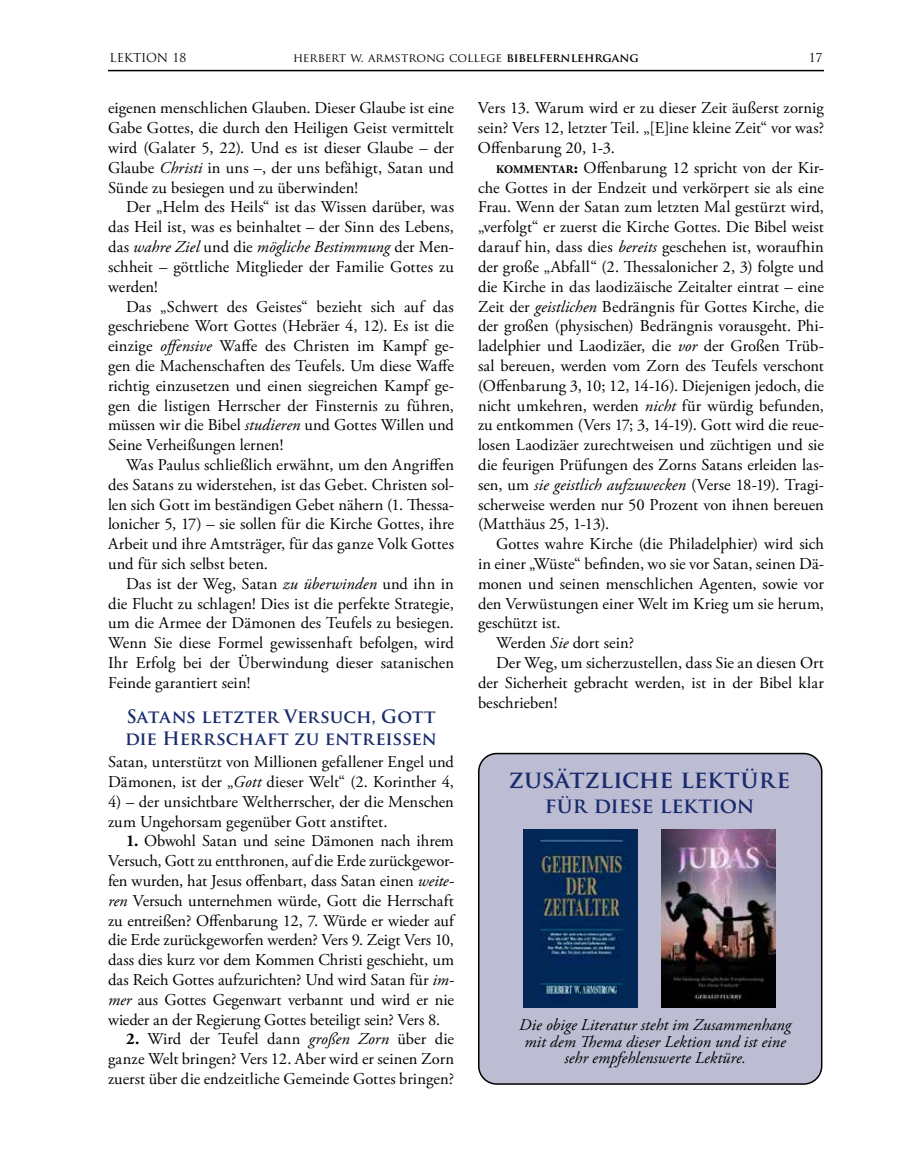
<style>
.page{position:relative;width:905px;height:1175px;background:#fff}
.page>*{position:absolute;margin:0;border:0;box-sizing:border-box;transform-origin:0 0}
.t1{font:700 24px "Trajan Pro";color:#192b6c}
.t2{font:700 21px "Trajan Pro";letter-spacing:-.01em;color:#192b6c}
.t3{font:700 18px/21.6px "Trajan Pro";color:#192b6c}
.t4{font:16.5px/19.8px "Adobe Garamond Pro";letter-spacing:-.005em;color:#000;text-align:justify}
.t5{font:italic 16.5px/16.8px "Adobe Garamond Pro";letter-spacing:.005em;color:#000;text-align:center}
.t6{font:12px "Trajan Pro";color:#000}
.s1{font-weight:700}
.s2{font-style:italic}
.s3{font-weight:700;font-size:11.55px}
</style>
<div class="page">
<hr style="left:108px;top:70px;width:716px;height:1px;background:#000">
<div style="left:478px;top:753px;width:343px;height:331px;background:#bcbcd3;border-radius:18px"></div>
<div style="left:478px;top:752px;width:344px;height:332px;border:2px solid #000;border-radius:18px"></div>
<img style="left:524px;top:829px;width:113px;height:178px">
<img style="left:662px;top:829px;width:113px;height:178px">
<p class="t6" style="left:110px;top:50px;width:78px">LEKTION 18</p>
<p class="t6" style="left:293px;top:50px;width:347px">herbert w. armstrong college <span class="s1">BIBELFERNLEHRGANG</span></p>
<p class="t6" style="left:808px;top:50px;width:15px">17</p>
<p class="t4" style="left:108px;top:99px;width:347px">eigenen menschlichen Glauben. Dieser Glaube ist eine Gabe Gottes, die durch den Heiligen Geist vermittelt wird (Galater 5, 22). Und es ist dieser Glaube – der Glaube <span class="s2">Christi</span> in uns –, der uns befähigt, Satan und Sünde zu besiegen und zu überwinden!</p>
<p class="t4" style="left:108px;top:198px;width:347px;text-indent:18px">Der „Helm des Heils“ ist das Wissen darüber, was das Heil ist, was es beinhaltet – der Sinn des Lebens, das <span class="s2">wahre Ziel</span> und die <span class="s2">mögliche Bestimmung</span> der Men&shy;schheit – göttliche Mitglieder der Familie Gottes zu werden!</p>
<p class="t4" style="left:108px;top:297px;width:347px;text-indent:18px">Das „Schwert des Geistes“ bezieht sich auf das geschriebene Wort Gottes (Hebräer 4, 12). Es ist die einzige <span class="s2">offensive</span> Waffe des Christen im Kampf ge&shy;gen die Machenschaften des Teufels. Um diese Waffe richtig einzusetzen und einen siegreichen Kampf ge&shy;gen die listigen Herrscher der Finsternis zu führen, müssen wir die Bibel <span class="s2">studieren</span> und Gottes Willen und Seine Verheißungen lernen!</p>
<p class="t4" style="left:108px;top:455px;width:347px;text-indent:18px">Was Paulus schließlich erwähnt, um den Angriffen des Satans zu widerstehen, ist das Gebet. Christen sol&shy;len sich Gott im beständigen Gebet nähern (1. Thessa&shy;lonicher 5, 17) – sie sollen für die Kirche Gottes, ihre Arbeit und ihre Amtsträger, für das ganze Volk Gottes und für sich selbst beten.</p>
<p class="t4" style="left:108px;top:574px;width:347px;text-indent:18px">Das ist der Weg, Satan <span class="s2">zu überwinden</span> und ihn in die Flucht zu schlagen! Dies ist die perfekte Strategie, um die Armee der Dämonen des Teufels zu besiegen.<br>Wenn Sie diese Formel gewissenhaft befolgen, wird Ihr Erfolg bei der Überwindung dieser satanischen Feinde garantiert sein!</p>
<p class="t3" style="left:125px;top:706px;width:313px">SATANS LETZTER VERSUCH, GOTT<br>DIE HERRSCHAFT ZU ENTREIßEN</p>
<p class="t4" style="left:108px;top:752px;width:347px">Satan, unterstützt von Millionen gefallener Engel und<br>Dämonen, ist der „<span class="s2">Gott</span> dieser Welt“ (2. Korinther 4,</p>
<p class="t4" style="left:108px;top:792px;width:347px">4) – der unsichtbare Weltherrscher, der die Menschen zum Ungehorsam gegenüber Gott anstiftet.</p>
<p class="t4" style="left:108px;top:831px;width:349px;text-indent:18px"><span class="s1">1.</span> Obwohl Satan und seine Dämonen nach ihrem Versuch, Gott zu entthronen, auf die Erde zurückgewor&shy;fen wurden, hat Jesus offenbart, dass Satan einen <span class="s2">weite&shy;ren</span> Versuch unternehmen würde, Gott die Herrschaft zu entreißen? Offenbarung 12, 7. Würde er wieder auf die Erde zurückgeworfen werden? Vers 9. Zeigt Vers 10, dass dies kurz vor dem Kommen Christi geschieht, um das Reich Gottes aufzurichten? Und wird Satan für <span class="s2">im&shy;mer</span> aus Gottes Gegenwart verbannt und wird er nie wieder an der Regierung Gottes beteiligt sein? Vers 8.</p>
<p class="t4" style="left:108px;top:1029px;width:347px;text-indent:18px"><span class="s1">2.</span> Wird der Teufel dann <span class="s2">großen Zorn</span> über die ganze Welt bringen? Vers 12. Aber wird er seinen Zorn zuerst über die endzeitliche Gemeinde Gottes bringen?</p>
<p class="t4" style="left:478px;top:99px;width:347px">Vers 13. Warum wird er zu dieser Zeit äußerst zornig sein? Vers 12, letzter Teil. „[E]ine kleine Zeit“ vor was?<br>Offenbarung 20, 1-3.</p>
<p class="t4" style="left:478px;top:158px;width:347px;text-indent:18px"><span class="s3">KOMMENTAR</span><span class="s1">:</span> Offenbarung 12 spricht von der Kir&shy;che Gottes in der Endzeit und verkörpert sie als eine Frau. Wenn der Satan zum letzten Mal gestürzt wird, „verfolgt“ er zuerst die Kirche Gottes. Die Bibel weist darauf hin, dass dies <span class="s2">bereits</span> geschehen ist, woraufhin der große „Abfall“ (2. Thessalonicher 2, 3) folgte und die Kirche in das laodizäische Zeitalter eintrat – eine Zeit der <span class="s2">geistlichen</span> Bedrängnis für Gottes Kirche, die der großen (physischen) Bedrängnis vorausgeht. Phi&shy;ladelphier und Laodizäer, die <span class="s2">vor</span> der Großen Trüb&shy;sal bereuen, werden vom Zorn des Teufels verschont (Offenbarung 3, 10; 12, 14-16). Diejenigen jedoch, die nicht umkehren, werden <span class="s2">nicht</span> für würdig befunden, zu entkommen (Vers 17; 3, 14-19). Gott wird die reue&shy;losen Laodizäer zurechtweisen und züchtigen und sie die feurigen Prüfungen des Zorns Satans erleiden las&shy;sen, um <span class="s2">sie geistlich aufzuwecken</span> (Verse 18-19). Tragi&shy;scherweise werden nur 50 Prozent von ihnen bereuen (Matthäus 25, 1-13).</p>
<p class="t4" style="left:496px;top:534px;width:329px">Gottes wahre Kirche (die Philadelphier) wird sich</p>
<p class="t4" style="left:478px;top:554px;width:347px">in einer „Wüste“ befinden, wo sie vor Satan, seinen Dä-</p>
<p class="t4" style="left:478px;top:574px;width:347px">monen und seinen menschlichen Agenten, sowie vor</p>
<p class="t4" style="left:478px;top:594px;width:347px">den Verwüstungen einer Welt im Krieg um sie herum,</p>
<p class="t4" style="left:478px;top:614px;width:84px">geschützt ist.</p>
<p class="t4" style="left:496px;top:633px;width:139px">Werden <span class="s2">Sie</span> dort sein?</p>
<p class="t4" style="left:496px;top:653px;width:329px">Der Weg, um sicherzustellen, dass Sie an diesen Ort</p>
<p class="t4" style="left:478px;top:673px;width:347px">der Sicherheit gebracht werden, ist in der Bibel klar</p>
<p class="t4" style="left:478px;top:693px;width:81px">beschrieben!</p>
<h1 class="t1" style="left:508px;top:764px;width:283px">ZUSÄTZLICHE LEKTÜRE</h1>
<p class="t2" style="left:544px;top:792px;width:211px">FÜR DIESE LEKTION</p>
<p class="t5" style="left:519px;top:1016px;width:273px">Die obige Literatur steht im Zusammenhang mit dem Thema dieser Lektion und ist eine sehr empfehlenswerte Lektüre.</p>
</div>
